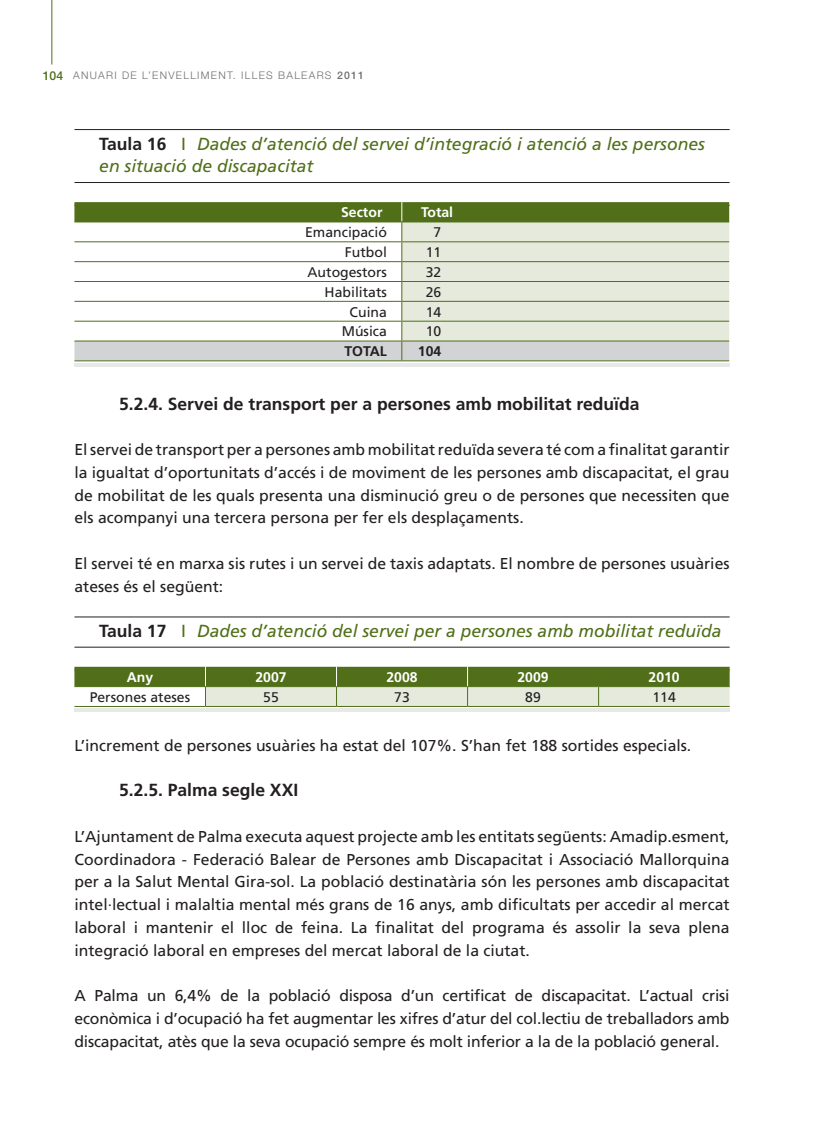
<style>
.page{position:relative;width:819px;height:1141px;background:#fff}
.page>*{position:absolute;margin:0;border:0;box-sizing:border-box;transform-origin:0 0}
.t1{font:italic 17.5px/22.8px "Frutiger LT Std";color:#506f18}
.t2{font:700 17.5px "Frutiger LT Std";color:#231f20}
.t3{font:15.75px/22.8px "Frutiger LT Std";color:#231f20;text-align:justify}
.t4{font:14px "Frutiger LT Std";color:#231f20}
.t5{font:700 14px "Frutiger LT Std";color:#fff}
.t6{font:700 14px "Frutiger LT Std";color:#231f20}
.t7{font:300 10.5px "Helvetica Neue LT Std";letter-spacing:.12em;color:#6d6f71}
.s1{font-weight:500;font-size:12.25px;color:#506f18}
.s2{font-weight:500}
.s3{font-weight:700;font-style:normal;color:#231f20}
.s4{font-style:normal}
</style>
<div class="page">
<hr style="left:52px;top:0;width:1px;height:64px;background:#506f18">
<hr style="left:74px;top:129px;width:655px;height:1px;background:#231f20">
<hr style="left:74px;top:182px;width:655px;height:1px;background:#231f20">
<hr style="left:74px;top:617px;width:655px;height:1px;background:#231f20">
<hr style="left:74px;top:647px;width:655px;height:1px;background:#231f20">
<svg style="left:74px;top:202px;width:655px;height:158px"></svg>
<hr style="left:74px;top:360px;width:328px;height:1px;background:#506f18">
<hr style="left:402px;top:360px;width:327px;height:1px;background:#506f18">
<svg style="left:74px;top:667px;width:655px;height:39px;background:#9aac7a"></svg>
<hr style="left:74px;top:706px;width:131px;height:1px;background:#506f18">
<hr style="left:205px;top:706px;width:131px;height:1px;background:#506f18">
<hr style="left:336px;top:706px;width:131px;height:1px;background:#506f18">
<hr style="left:467px;top:706px;width:131px;height:1px;background:#506f18">
<hr style="left:598px;top:706px;width:131px;height:1px;background:#506f18">
<hr style="left:74px;top:363px;width:655px;height:3px;background:#e7e8e8">
<hr style="left:74px;top:708px;width:655px;height:4px;background:#e7e8e8">
<p class="t7" style="left:43px;top:69px;width:323px"><span class="s1">104</span> ANUARI DE L’ENVELLIMENT. ILLES BALEARS <span class="s2">2011</span></p>
<p class="t1" style="left:99px;top:132px;width:607px"><span class="s3">Taula 16</span> <span class="s4">I</span> Dades d’atenció del servei d’integració i atenció a les persones en situació de discapacitat</p>
<p class="t5" style="left:341px;top:204px;width:43px">Sector</p>
<p class="t5" style="left:421px;top:204px;width:33px">Total</p>
<p class="t4" style="left:305px;top:224px;width:83px">Emancipació</p>
<p class="t4" style="left:433px;top:224px;width:9px">7</p>
<p class="t4" style="left:345px;top:244px;width:43px">Futbol</p>
<p class="t4" style="left:425px;top:244px;width:17px">11</p>
<p class="t4" style="left:307px;top:264px;width:81px">Autogestors</p>
<p class="t4" style="left:425px;top:264px;width:17px">32</p>
<p class="t4" style="left:324px;top:284px;width:64px">Habilitats</p>
<p class="t4" style="left:425px;top:284px;width:17px">26</p>
<p class="t4" style="left:349px;top:303px;width:39px">Cuina</p>
<p class="t4" style="left:425px;top:303px;width:17px">14</p>
<p class="t4" style="left:342px;top:323px;width:47px">Música</p>
<p class="t4" style="left:425px;top:323px;width:17px">10</p>
<p class="t6" style="left:344px;top:343px;width:44px">TOTAL</p>
<p class="t6" style="left:418px;top:343px;width:25px">104</p>
<p class="t2" style="left:119px;top:393px;width:521px">5.2.4. Servei de transport per a persones amb mobilitat reduïda</p>
<p class="t3" style="left:74px;top:438px;width:656px">El servei de transport per a persones amb mobilitat reduïda severa té com a finalitat garantir la igualtat d’oportunitats d’accés i de moviment de les persones amb discapacitat, el grau de mobilitat de les quals presenta una disminució greu o de persones que necessiten que els acompanyi una tercera persona per fer els desplaçaments.</p>
<p class="t3" style="left:74px;top:552px;width:656px">El servei té en marxa sis rutes i un servei de taxis adaptats. El nombre de persones usuàries ateses és el següent:</p>
<p class="t1" style="left:99px;top:620px;width:623px"><span class="s3">Taula 17</span> <span class="s4">I</span> Dades d’atenció del servei per a persones amb mobilitat reduïda</p>
<p class="t5" style="left:127px;top:669px;width:28px">Any</p>
<p class="t5" style="left:255px;top:669px;width:33px">2007</p>
<p class="t5" style="left:386px;top:669px;width:33px">2008</p>
<p class="t5" style="left:517px;top:669px;width:33px">2009</p>
<p class="t5" style="left:648px;top:669px;width:33px">2010</p>
<p class="t4" style="left:90px;top:689px;width:102px">Persones ateses</p>
<p class="t4" style="left:263px;top:689px;width:17px">55</p>
<p class="t4" style="left:394px;top:689px;width:17px">73</p>
<p class="t4" style="left:525px;top:689px;width:17px">89</p>
<p class="t4" style="left:652px;top:689px;width:25px">114</p>
<p class="t3" style="left:74px;top:734px;width:618px">L’increment de persones usuàries ha estat del 107%. S’han fet 188 sortides especials.</p>
<p class="t2" style="left:119px;top:780px;width:180px">5.2.5. Palma segle XXI</p>
<p class="t3" style="left:74px;top:825px;width:656px">L’Ajuntament de Palma executa aquest projecte amb les entitats següents: Amadip.esment, Coordinadora - Federació Balear de Persones amb Discapacitat i Associació Mallorquina per a la Salut Mental Gira-sol. La població destinatària són les persones amb discapacitat intel·lectual i malaltia mental més grans de 16 anys, amb dificultats per accedir al mercat laboral i mantenir el lloc de feina. La finalitat del programa és assolir la seva plena integració laboral en empreses del mercat laboral de la ciutat.</p>
<p class="t3" style="left:74px;top:984px;width:656px">A Palma un 6,4% de la població disposa d’un certificat de discapacitat. L’actual crisi econòmica i d’ocupació ha fet augmentar les xifres d’atur del col.lectiu de treballadors amb discapacitat, atès que la seva ocupació sempre és molt inferior a la de la població general.</p>
</div>
